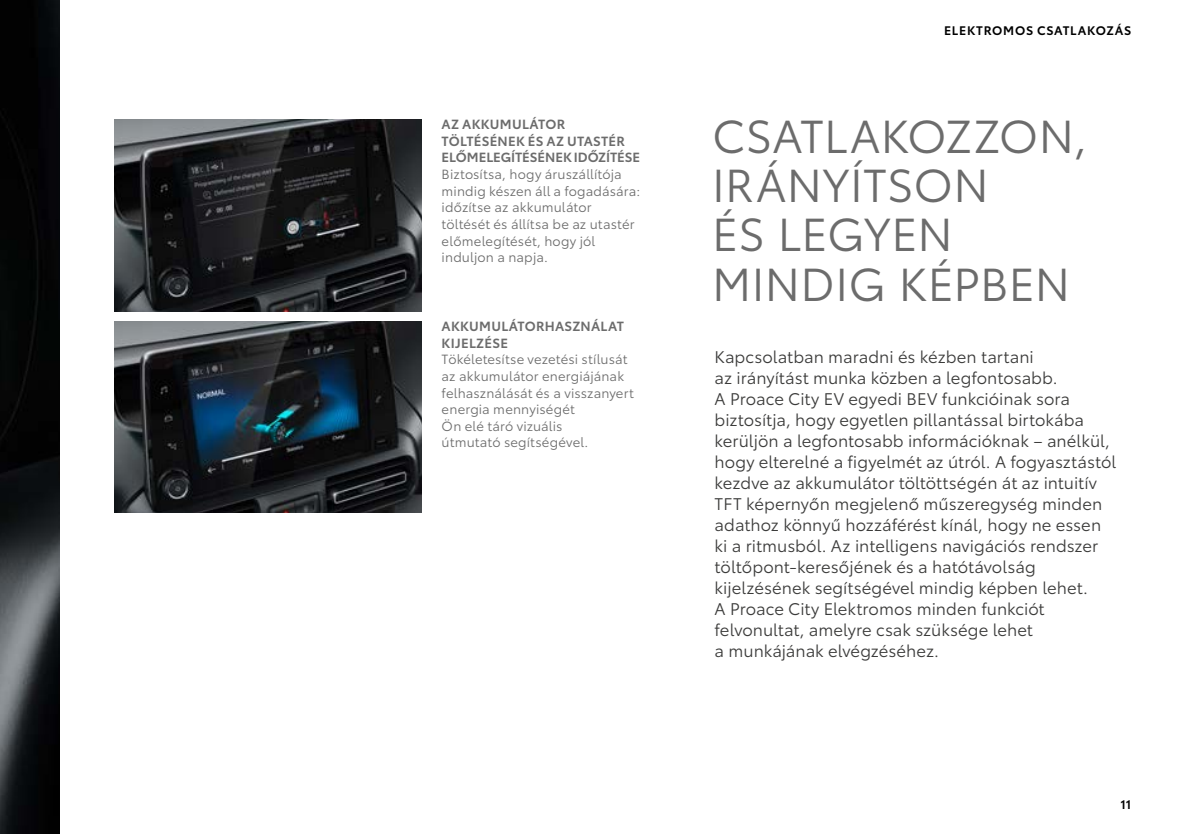
<style>
.page{position:relative;width:1191px;height:834px;background:#fff}
.page>*{position:absolute;margin:0;border:0;box-sizing:border-box;transform-origin:0 0}
.t1{font:45.5px/49px "Toyota Type";letter-spacing:.005em;color:#6c6c6c}
.t2{font:16.62px/21px "Toyota Type";color:#3b3b3a}
.t3{font:13.12px/16.6px "Toyota Type";letter-spacing:.01em;color:#6c6c6c}
.t4{font:600 13.12px/16.6px "Toyota Type";letter-spacing:.015em;color:#6c6c6c}
.t5{font:600 12.25px "Toyota Type";letter-spacing:.055em;color:#000}
</style>
<div class="page">
<img style="left:0;top:0;width:60px;height:833px">
<img style="left:114px;top:119px;width:308px;height:192px">
<img style="left:114px;top:321px;width:308px;height:192px">
<p class="t4" style="left:441px;top:115px;width:200px">AZ AKKUMULÁTOR<br>TÖLTÉSÉNEK ÉS AZ UTASTÉR<br>ELŐMELEGÍTÉSÉNEK IDŐZÍTÉSE</p>
<p class="t3" style="left:441px;top:165px;width:200px">Biztosítsa, hogy áruszállítója mindig készen áll a fogadására: időzítse az akkumulátor töltését és állítsa be az utastér előmelegítését, hogy jól induljon a napja.</p>
<p class="t5" style="left:944px;top:21px;width:189px">ELEKTROMOS CSATLAKOZÁS</p>
<h1 class="t1" style="left:712px;top:109px;width:377px">CSATLAKOZZON,<br>IRÁNYÍTSON<br>ÉS LEGYEN<br>MINDIG KÉPBEN</h1>
<p class="t4" style="left:441px;top:317px;width:184px">AKKUMULÁTORHASZNÁLAT<br>KIJELZÉSE</p>
<p class="t3" style="left:441px;top:350px;width:194px">Tökéletesítse vezetési stílusát az akkumulátor energiájának felhasználását és a visszanyert energia mennyiségét<br>Ön elé táró vizuális<br>útmutató segítségével.</p>
<p class="t2" style="left:714px;top:345px;width:403px">Kapcsolatban maradni és kézben tartani<br>az irányítást munka közben a legfontosabb.<br>A Proace City EV egyedi BEV funkcióinak sora biztosítja, hogy egyetlen pillantással birtokába kerüljön a legfontosabb információknak – anélkül, hogy elterelné a figyelmét az útról. A fogyasztástól kezdve az akkumulátor töltöttségén át az intuitív TFT képernyőn megjelenő műszeregység minden adathoz könnyű hozzáférést kínál, hogy ne essen ki a ritmusból. Az intelligens navigációs rendszer töltőpont-keresőjének és a hatótávolság kijelzésének segítségével mindig képben lehet.<br>A Proace City Elektromos minden funkciót felvonultat, amelyre csak szüksége lehet<br>a munkájának elvégzéséhez.</p>
<p class="t5" style="left:1120px;top:794px;width:12px">11</p>
</div>
